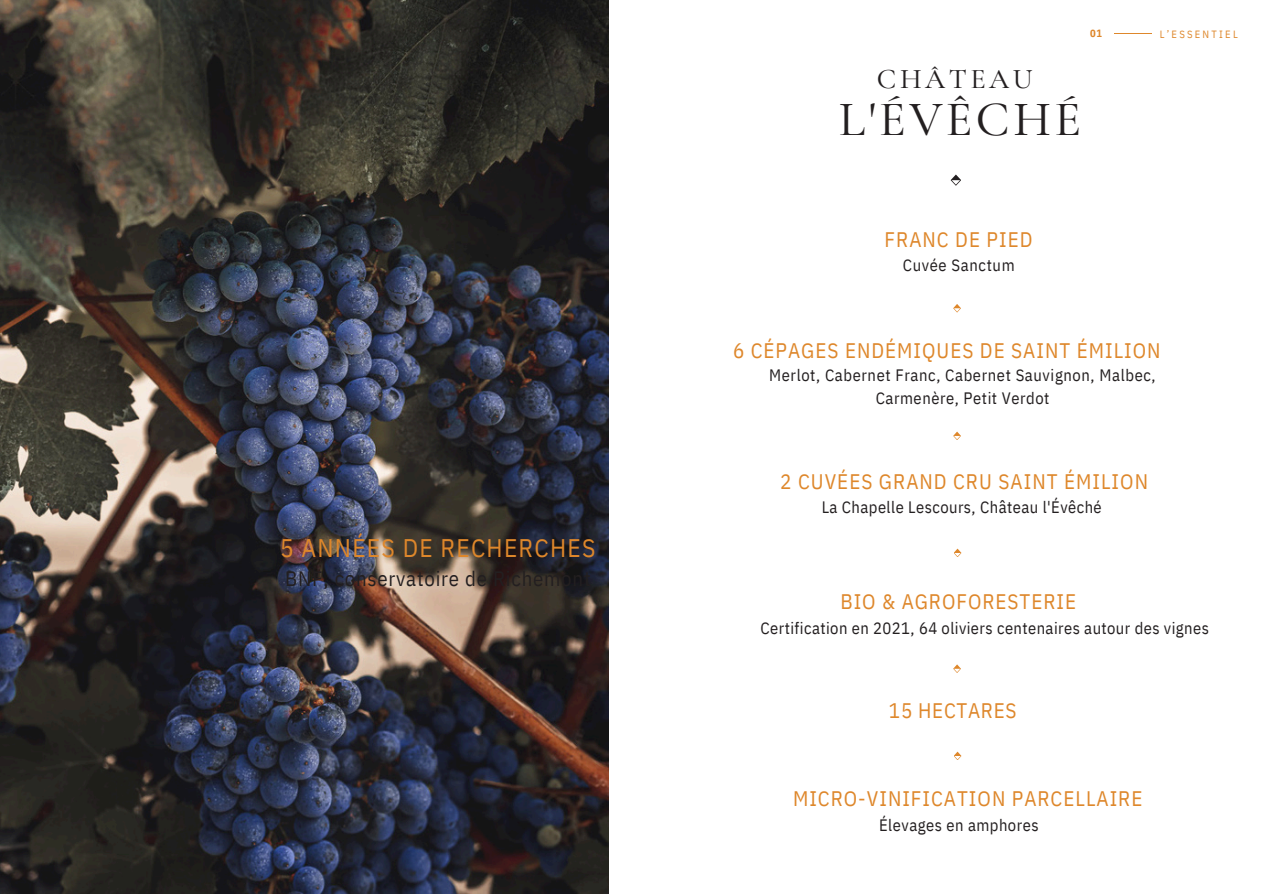
<style>
.page{position:relative;width:1263px;height:894px;background:#fff}
.page>*{position:absolute;margin:0;border:0;box-sizing:border-box;transform-origin:0 0}
.t1{font:500 49.5px "Cormorant Garamond";letter-spacing:.07em;color:#231f20}
.t2{font:500 28.5px "Cormorant Garamond";letter-spacing:.125em;color:#231f20}
.t3{font:25.35px "IBM Plex Sans Cond";letter-spacing:.05em;color:#de872b}
.t4{font:21px "IBM Plex Sans Cond";letter-spacing:.05em;color:#de872b}
.t5{font:20.7px "IBM Plex Sans Cond";letter-spacing:.04em;color:#231f20}
.t6{font:16.5px/23.4px "IBM Plex Sans Cond";letter-spacing:.03em;color:#231f20;text-align:center}
.t7{font:10.5px "IBM Plex Sans Cond";letter-spacing:.215em;color:#de872b}
.t8{font:700 10.5px "IBM Plex Sans Cond";color:#de872b}
</style>
<div class="page">
<svg style="left:951px;top:174px;width:10px;height:12px"></svg>
<svg style="left:953px;top:304px;width:8px;height:8px"></svg>
<svg style="left:953px;top:431px;width:8px;height:9px"></svg>
<svg style="left:953px;top:664px;width:8px;height:9px"></svg>
<svg style="left:954px;top:548px;width:7px;height:9px"></svg>
<img style="left:0;top:0;width:609px;height:893px">
<svg style="left:954px;top:751px;width:7px;height:9px"></svg>
<hr style="left:1114px;top:33px;width:38px;height:1px;background:#de872b">
<h3 class="t3" style="left:280px;top:528px;width:317px">5 ANNÉES DE RECHERCHES</h3>
<p class="t5" style="left:285px;top:562px;width:307px">BNF, conservatoire de Richemont</p>
<h2 class="t2" style="left:877px;top:61px;width:157px">CHÂTEAU</h2>
<h1 class="t1" style="left:839px;top:89px;width:244px">L'ÉVÊCHÉ</h1>
<p class="t8" style="left:1090px;top:25px;width:14px">01</p>
<p class="t7" style="left:1160px;top:26px;width:79px">L’ESSENTIEL</p>
<p class="t4" style="left:885px;top:223px;width:149px">FRANC DE PIED</p>
<p class="t6" style="left:903px;top:252px;width:113px">Cuvée Sanctum</p>
<p class="t4" style="left:733px;top:334px;width:429px">6 CÉPAGES ENDÉMIQUES DE SAINT ÉMILION</p>
<p class="t6" style="left:769px;top:361px;width:388px">Merlot, Cabernet Franc, Cabernet Sauvignon, Malbec,<br>Carmenère, Petit Verdot</p>
<p class="t4" style="left:780px;top:465px;width:369px">2 CUVÉES GRAND CRU SAINT ÉMILION</p>
<p class="t6" style="left:822px;top:493px;width:282px">La Chapelle Lescours, Château l'Évêché</p>
<p class="t4" style="left:840px;top:584px;width:237px">BIO &amp; AGROFORESTERIE</p>
<p class="t6" style="left:761px;top:614px;width:450px">Certification en 2021, 64 oliviers centenaires autour des vignes</p>
<p class="t4" style="left:889px;top:693px;width:129px">15 HECTARES</p>
<p class="t4" style="left:793px;top:782px;width:351px">MICRO-VINIFICATION PARCELLAIRE</p>
<p class="t6" style="left:879px;top:811px;width:161px">Élevages en amphores</p>
</div>
